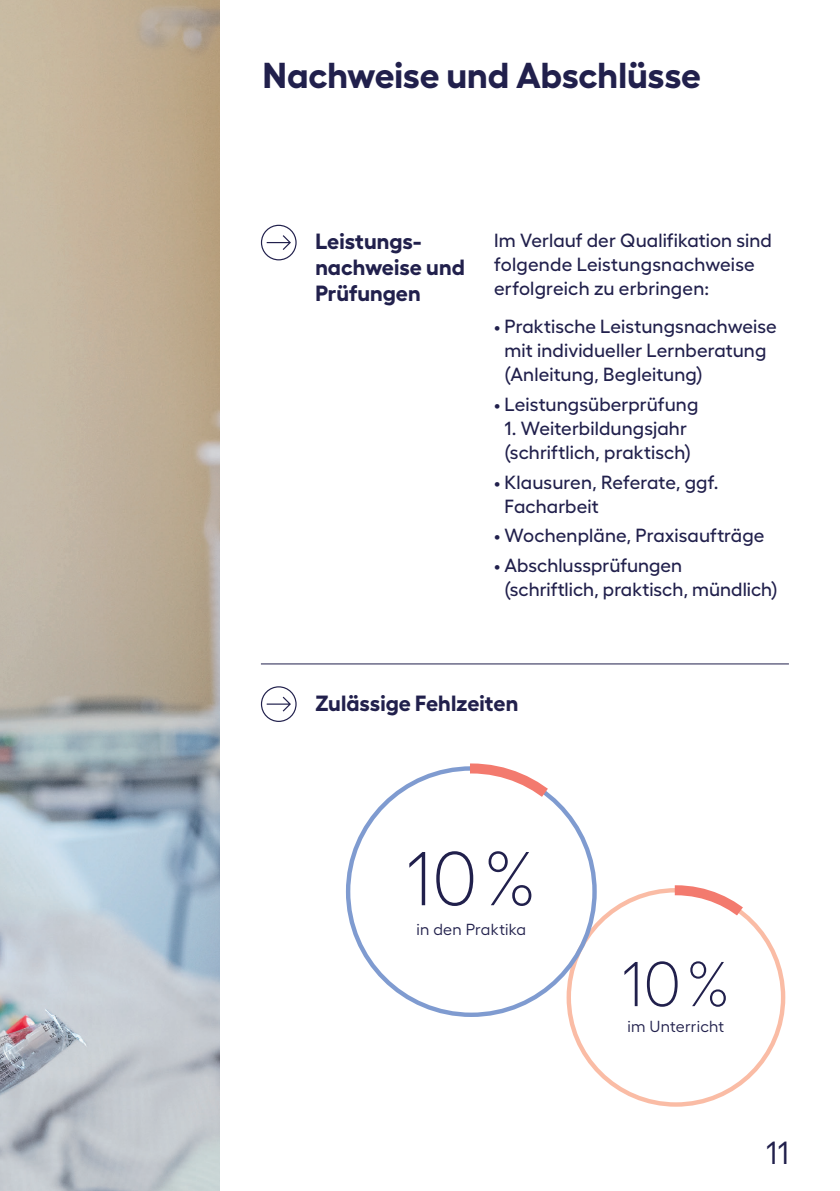
<style>
.page{position:relative;width:840px;height:1191px;background:#fff}
.page>*{position:absolute;margin:0;border:0;box-sizing:border-box;transform-origin:0 0}
.t1{font:300 76px "Hellix";color:#21204c}
.t2{font:300 63px "Hellix";color:#21204c}
.t3{font:700 36px "Hellix";letter-spacing:-.01em;color:#21204c}
.t4{font:32px "Hellix";color:#21204c}
.t5{font:700 22px/26px "Hellix";letter-spacing:.005em;color:#21204c}
.t6{font:500 19px/24px "Hellix";letter-spacing:.005em;color:#21204c}
.t7{font:16px "Hellix";letter-spacing:.015em;color:#21204c}
</style>
<div class="page">
<img style="left:0;top:0;width:219px;height:1190px">
<svg style="left:261px;top:225px;width:35px;height:35px"></svg>
<hr style="left:261px;top:663px;width:527px;height:1px;background:#21204c">
<svg style="left:261px;top:686px;width:35px;height:35px"></svg>
<svg style="left:674px;top:885px;width:96px;height:66px"></svg>
<svg style="left:469px;top:763px;width:111px;height:75px"></svg>
<h3 class="t3" style="left:263px;top:46px;width:439px">Nachweise und Abschlüsse</h3>
<p class="t5" style="left:315px;top:226px;width:151px">Leistungs&shy;nachweise und<br>Prüfungen</p>
<p class="t6" style="left:493px;top:226px;width:279px">Im Verlauf der Qualifikation sind folgende Leistungsnachweise erfolgreich zu erbringen:</p>
<p class="t6" style="left:504px;top:312px;width:273px;text-indent:-10px">• Praktische Leistungsnachweise mit individueller Lernberatung (Anleitung, Begleitung)</p>
<p class="t6" style="left:493px;top:390px;width:206px">• Leistungsüberprüfung</p>
<p class="t6" style="left:504px;top:414px;width:188px">1. Weiterbildungsjahr (schriftlich, praktisch)</p>
<p class="t6" style="left:504px;top:468px;width:215px;text-indent:-10px">• Klausuren, Referate, ggf.<br>Facharbeit</p>
<p class="t6" style="left:493px;top:521px;width:272px">• Wochenpläne, Praxisaufträge</p>
<p class="t6" style="left:504px;top:551px;width:275px;text-indent:-10px">• Abschlussprüfungen (schriftlich, praktisch, mündlich)</p>
<p class="t5" style="left:315px;top:687px;width:204px">Zulässige Fehlzeiten</p>
<h1 class="t1" style="left:405px;top:821px;width:133px">10%</h1>
<p class="t7" style="left:416px;top:916px;width:111px">in den Praktika</p>
<h2 class="t2" style="left:620px;top:936px;width:111px">10%</h2>
<p class="t7" style="left:627px;top:1014px;width:98px">im Unterricht</p>
<h3 class="t4" style="left:765px;top:1127px;width:25px">11</h3>
</div>
